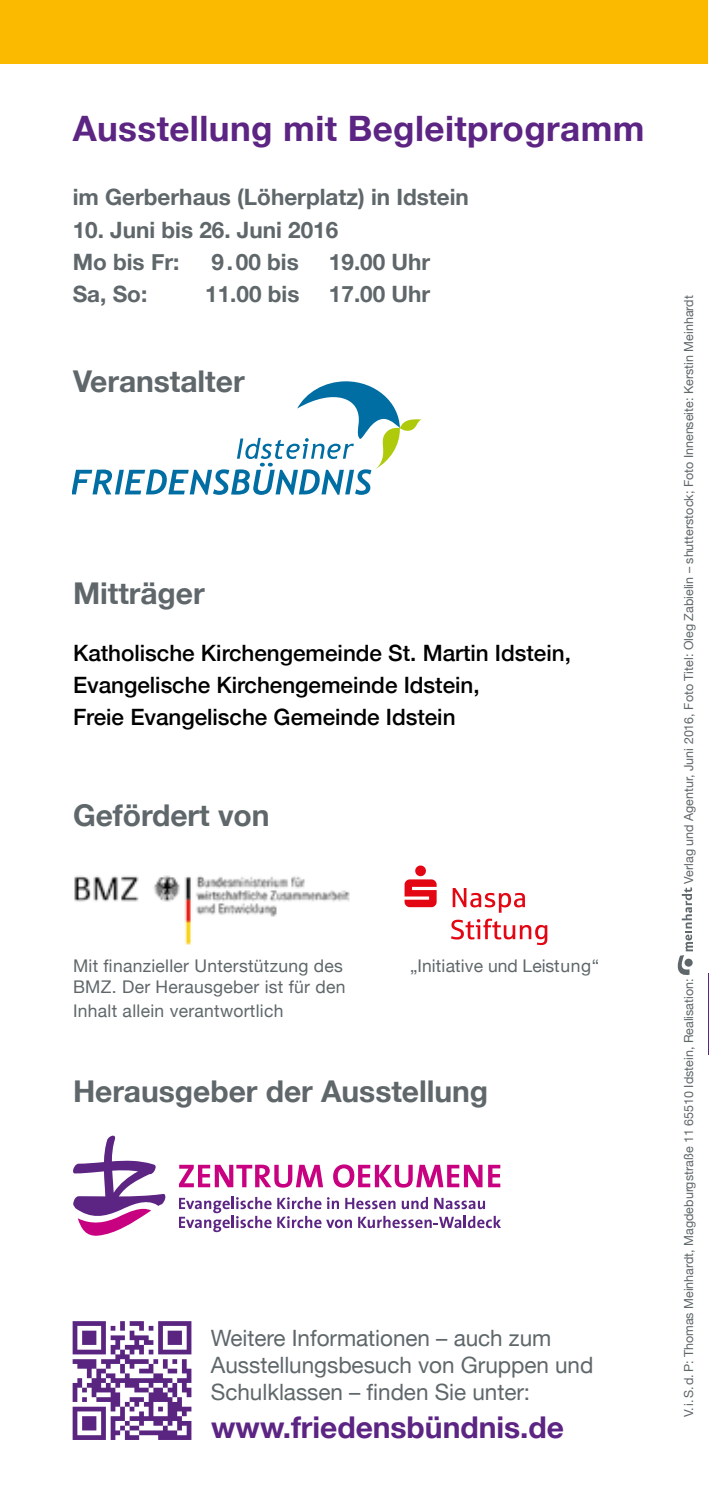
<style>
.page{position:relative;width:709px;height:1489px;background:#fff}
.page>*{position:absolute;margin:0;border:0;box-sizing:border-box;transform-origin:0 0}
.t1{font:700 35px "Helvetica Neue";letter-spacing:.01em;color:#5c2483}
.Absatzformat_1{font:700 30px "Helvetica Neue";color:#5f676a}
.Absatzformat_1-2{font:700 30px "Helvetica Neue";color:#5c2483}
.Absatzformat_1-3{font:500 22.5px/32px "Helvetica Neue";color:#000}
.t2{font:700 22.5px "Helvetica Neue";color:#5f676a}
.Absatzformat_1-4{font:22.5px/27px "Helvetica Neue";color:#5f676a}
.t3{font:17.5px/21px "Helvetica Neue";letter-spacing:.015em;color:#5f676a}
.info_qr_code{font:12.5px "Helvetica Neue";color:#5f676a}
</style>
<div class="page">
<hr style="left:708px;top:973px;width:1px;height:81px;background:#5c2483">
<svg style="left:677px;top:887px;width:16px;height:88px"></svg>
<svg style="left:73px;top:1321px;width:118px;height:118px"></svg>
<svg style="left:73px;top:381px;width:349px;height:114px"></svg>
<img style="left:74px;top:875px;width:276px;height:70px">
<svg style="left:404px;top:865px;width:32px;height:42px"></svg>
<svg style="left:452px;top:888px;width:73px;height:24px"></svg>
<svg style="left:451px;top:918px;width:96px;height:27px"></svg>
<svg style="left:277px;top:1196px;width:44px;height:13px"></svg>
<svg style="left:327px;top:1197px;width:12px;height:11px"></svg>
<svg style="left:345px;top:1197px;width:50px;height:12px"></svg>
<svg style="left:402px;top:1196px;width:26px;height:13px"></svg>
<svg style="left:434px;top:1197px;width:51px;height:12px"></svg>
<svg style="left:179px;top:1196px;width:92px;height:35px"></svg>
<svg style="left:277px;top:1215px;width:75px;height:12px"></svg>
<svg style="left:358px;top:1215px;width:143px;height:12px"></svg>
<svg style="left:73px;top:1135px;width:93px;height:100px"></svg>
<svg style="left:179px;top:1164px;width:144px;height:23px"></svg>
<svg style="left:333px;top:1164px;width:149px;height:23px"></svg>
<svg style="left:488px;top:1164px;width:12px;height:23px"></svg>
<div style="left:0;top:0;width:707px;height:64px;background:#fbba00"></div>
<p class="t1" style="left:73px;top:100px;width:573px">Ausstellung mit Begleitprogramm</p>
<p class="t2" style="left:73px;top:179px;width:398px">im Gerberhaus (Löherplatz) in Idstein</p>
<p class="t2" style="left:73px;top:212px;width:267px">10. Juni bis 26. Juni 2016</p>
<p class="t2" style="left:73px;top:244px;width:108px">Mo bis Fr:</p>
<p class="t2" style="left:211px;top:244px;width:89px">9.00 bis</p>
<p class="t2" style="left:329px;top:244px;width:103px">19.00 Uhr</p>
<p class="t2" style="left:73px;top:276px;width:76px">Sa, So:</p>
<p class="t2" style="left:205px;top:276px;width:96px">11.00 bis</p>
<p class="t2" style="left:329px;top:276px;width:103px">17.00 Uhr</p>
<p class="Absatzformat_1" style="left:73px;top:358px;width:173px">Veranstalter</p>
<p class="Absatzformat_1" style="left:73px;top:569px;width:133px">Mitträger</p>
<p class="Absatzformat_1-3" style="left:73px;top:634px;width:499px">Katholische Kirchengemeinde St. Martin Idstein,<br>Evangelische Kirchengemeinde Idstein,<br>Freie Evangelische Gemeinde Idstein</p>
<p class="Absatzformat_1" style="left:73px;top:791px;width:198px">Gefördert von</p>
<p class="t3" style="left:73px;top:955px;width:274px">Mit finanzieller Unterstützung des<br>BMZ. Der Herausgeber ist für den</p>
<p class="t3" style="left:73px;top:1000px;width:212px">Inhalt allein verantwortlich</p>
<p class="t3" style="left:410px;top:955px;width:191px">„Initiative und Leistung“</p>
<p class="Absatzformat_1" style="left:73px;top:1067px;width:417px">Herausgeber der Ausstellung</p>
<p class="Absatzformat_1-4" style="left:211px;top:1325px;width:384px">Weitere Informationen – auch zum<br>Ausstellungsbesuch von Gruppen und<br>Schulklassen – finden Sie unter:</p>
<p class="Absatzformat_1-2" style="left:211px;top:1403px;width:354px">www.friedensbündnis.de</p>
<p class="info_qr_code" style="left:679px;top:883px;width:590px;rotate:-90deg">Verlag und Agentur, Juni 2016, Foto Titel: Oleg Zabielin – shutterstock; Foto Innenseite: Kerstin Meinhardt</p>
<p class="info_qr_code" style="left:679px;top:1416px;width:440px;rotate:-90deg">V.i.S.d.P: Thomas Meinhardt, Magdeburgstraße 11 65510 Idstein, Realisation:</p>
</div>
